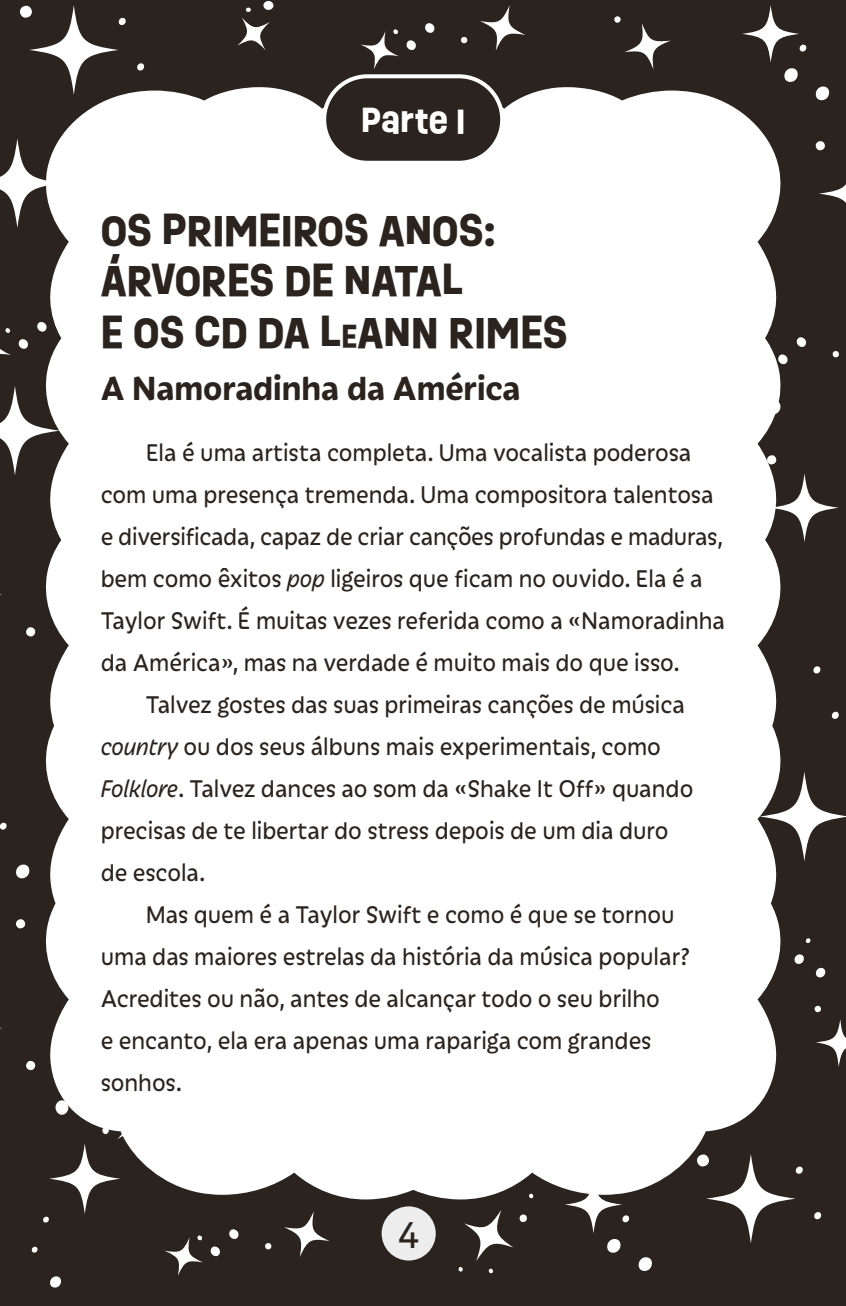
<style>
.page{position:relative;width:846px;height:1306px;background:#fff}
.page>*{position:absolute;margin:0;border:0;box-sizing:border-box;transform-origin:0 0}
.t1{font:700 40px/50px "Ruddy";color:#2b231d}
.t2{font:700 36px "Iskra";color:#2b231d;scale:.95 1}
.t3{font:34px "Ruddy";color:#2b231d}
.t4{font:700 32px "Ruddy";color:#fff}
.t5{font:26px "Iskra";color:#2b231d;scale:.95 1}
.s1{font-size:28px}
.s2{font-style:italic}
</style>
<div class="page">
<div style="left:0;top:0;width:846px;height:1305px;background:#2b231d"></div>
<svg style="left:819px;top:184px;width:27px;height:19px"></svg>
<svg style="left:742px;top:5px;width:57px;height:58px"></svg>
<svg style="left:799px;top:45px;width:8px;height:6px"></svg>
<svg style="left:815px;top:86px;width:15px;height:14px"></svg>
<svg style="left:784px;top:68px;width:14px;height:14px"></svg>
<div style="left:815px;top:141px;width:10px;height:9px;background:#fff;border-radius:50%"></div>
<svg style="left:26px;top:627px;width:10px;height:10px"></svg>
<svg style="left:26px;top:1060px;width:10px;height:10px"></svg>
<svg style="left:770px;top:473px;width:68px;height:69px"></svg>
<svg style="left:0;top:822px;width:7px;height:7px"></svg>
<svg style="left:16px;top:864px;width:14px;height:14px"></svg>
<div style="left:16px;top:919px;width:9px;height:9px;background:#fff;border-radius:50%"></div>
<svg style="left:565px;top:1175px;width:57px;height:58px"></svg>
<svg style="left:622px;top:1215px;width:8px;height:6px"></svg>
<svg style="left:638px;top:1257px;width:14px;height:13px"></svg>
<svg style="left:607px;top:1239px;width:14px;height:13px"></svg>
<svg style="left:480px;top:5px;width:45px;height:46px"></svg>
<svg style="left:360px;top:31px;width:39px;height:38px"></svg>
<svg style="left:392px;top:29px;width:6px;height:7px"></svg>
<svg style="left:425px;top:23px;width:10px;height:10px"></svg>
<svg style="left:406px;top:40px;width:10px;height:10px"></svg>
<svg style="left:461px;top:36px;width:6px;height:8px"></svg>
<svg style="left:0;top:328px;width:11px;height:27px"></svg>
<svg style="left:37px;top:322px;width:5px;height:10px"></svg>
<svg style="left:18px;top:339px;width:10px;height:10px"></svg>
<svg style="left:796px;top:337px;width:10px;height:10px"></svg>
<svg style="left:784px;top:355px;width:4px;height:9px"></svg>
<svg style="left:832px;top:351px;width:7px;height:7px"></svg>
<svg style="left:816px;top:1019px;width:30px;height:47px"></svg>
<svg style="left:805px;top:938px;width:6px;height:5px"></svg>
<svg style="left:815px;top:967px;width:11px;height:10px"></svg>
<svg style="left:794px;top:954px;width:10px;height:10px"></svg>
<svg style="left:814px;top:1005px;width:7px;height:7px"></svg>
<svg style="left:284px;top:1211px;width:45px;height:45px"></svg>
<svg style="left:165px;top:1237px;width:38px;height:38px"></svg>
<svg style="left:197px;top:1235px;width:6px;height:6px"></svg>
<svg style="left:229px;top:1229px;width:10px;height:10px"></svg>
<svg style="left:210px;top:1246px;width:10px;height:11px"></svg>
<svg style="left:265px;top:1243px;width:7px;height:6px"></svg>
<svg style="left:237px;top:18px;width:33px;height:32px"></svg>
<svg style="left:245px;top:7px;width:6px;height:5px"></svg>
<svg style="left:263px;top:1px;width:11px;height:9px"></svg>
<svg style="left:624px;top:23px;width:47px;height:46px"></svg>
<svg style="left:614px;top:16px;width:7px;height:7px"></svg>
<svg style="left:29px;top:5px;width:90px;height:90px"></svg>
<svg style="left:118px;top:18px;width:8px;height:7px"></svg>
<svg style="left:137px;top:63px;width:8px;height:7px"></svg>
<div style="left:20px;top:6px;width:12px;height:12px;background:#fff;border-radius:50%"></div>
<svg style="left:0;top:138px;width:42px;height:90px"></svg>
<svg style="left:813px;top:666px;width:8px;height:7px"></svg>
<svg style="left:831px;top:711px;width:8px;height:7px"></svg>
<svg style="left:464px;top:1209px;width:49px;height:51px"></svg>
<svg style="left:488px;top:1268px;width:5px;height:6px"></svg>
<svg style="left:458px;top:1267px;width:5px;height:5px"></svg>
<svg style="left:519px;top:1214px;width:8px;height:8px"></svg>
<svg style="left:706px;top:1153px;width:89px;height:90px"></svg>
<svg style="left:795px;top:1166px;width:8px;height:7px"></svg>
<svg style="left:814px;top:1212px;width:8px;height:6px"></svg>
<svg style="left:49px;top:1143px;width:71px;height:70px"></svg>
<svg style="left:50px;top:1276px;width:11px;height:11px"></svg>
<svg style="left:31px;top:1246px;width:7px;height:6px"></svg>
<svg style="left:43px;top:1216px;width:6px;height:6px"></svg>
<svg style="left:0;top:386px;width:42px;height:89px"></svg>
<svg style="left:784px;top:772px;width:62px;height:89px"></svg>
<div style="left:42px;top:77px;width:742px;height:1122px;background:#fff"></div>
<div style="left:324px;top:76px;width:178px;height:87px;background:#2b231d;border-radius:43px"></div>
<div style="left:322px;top:74px;width:182px;height:91px;border:4px solid #fff;border-radius:43px"></div>
<div style="left:381px;top:1206px;width:55px;height:54px;background:#eeeded;border-radius:50%"></div>
<p class="t4" style="left:361px;top:97px;width:106px">PARTE I</p>
<h1 class="t1" style="left:101px;top:205px;width:397px">OS PRIMEIROS ANOS:<br>ÁRVORES DE NATAL</h1>
<h1 class="t1" style="left:101px;top:307px;width:468px">E OS CD DA L<span class="s1">E</span>ANN RIMES</h1>
<h2 class="t2" style="left:101px;top:362px;width:443px">A Namoradinha da América</h2>
<p class="t5" style="left:146px;top:434px;width:576px">Ela é uma artista completa. Uma vocalista poderosa</p>
<p class="t5" style="left:101px;top:476px;width:647px">com uma presença tremenda. Uma compositora talentosa</p>
<p class="t5" style="left:101px;top:518px;width:657px">e diversificada, capaz de criar canções profundas e maduras,</p>
<p class="t5" style="left:101px;top:560px;width:635px">bem como êxitos <span class="s2">pop</span> ligeiros que ficam no ouvido. Ela é a</p>
<p class="t5" style="left:101px;top:602px;width:659px">Taylor Swift. É muitas vezes referida como a «Namoradinha</p>
<p class="t5" style="left:101px;top:644px;width:611px">da América», mas na verdade é muito mais do que isso.</p>
<p class="t5" style="left:146px;top:686px;width:569px">Talvez gostes das suas primeiras canções de música</p>
<p class="t5" style="left:101px;top:728px;width:591px"><span class="s2">country</span> ou dos seus álbuns mais experimentais, como</p>
<p class="t5" style="left:101px;top:770px;width:625px"><span class="s2">Folklore</span>. Talvez dances ao som da «Shake It Off» quando</p>
<p class="t5" style="left:101px;top:812px;width:599px">precisas de te libertar do stress depois de um dia duro</p>
<p class="t5" style="left:101px;top:854px;width:112px">de escola.</p>
<p class="t5" style="left:146px;top:896px;width:558px">Mas quem é a Taylor Swift e como é que se tornou</p>
<p class="t5" style="left:101px;top:938px;width:622px">uma das maiores estrelas da história da música popular?</p>
<p class="t5" style="left:101px;top:980px;width:590px">Acredites ou não, antes de alcançar todo o seu brilho</p>
<p class="t5" style="left:101px;top:1022px;width:581px">e encanto, ela era apenas uma rapariga com grandes</p>
<p class="t5" style="left:101px;top:1064px;width:87px">sonhos.</p>
<h3 class="t3" style="left:398px;top:1209px;width:23px">4</h3>
</div>
